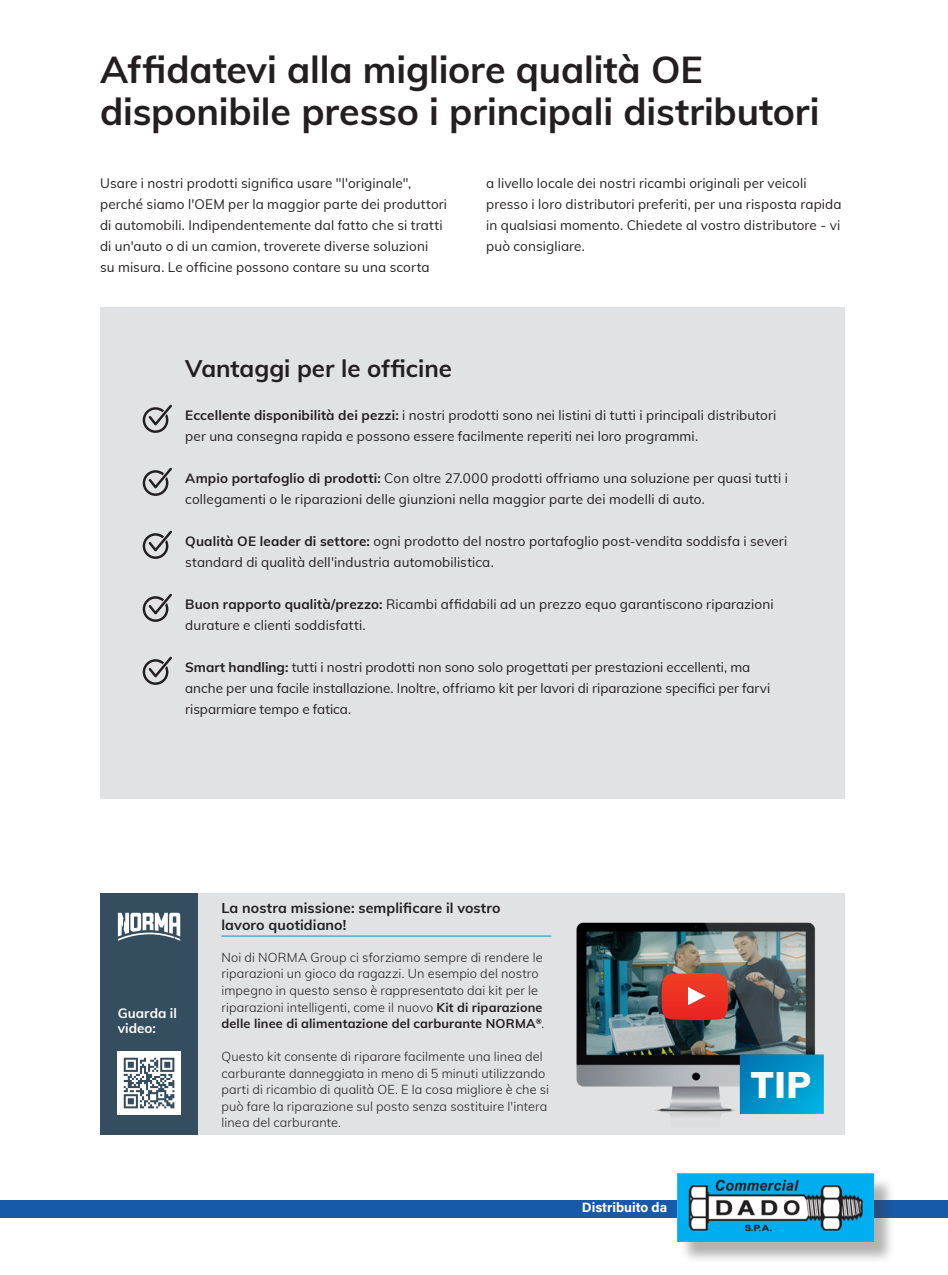
<style>
.page{position:relative;width:948px;height:1275px;background:#fff}
.page>*{position:absolute;margin:0;border:0;box-sizing:border-box;transform-origin:0 0}
.t1{font:700 37.5px/42px "Muli";letter-spacing:-.005em;color:#231f20}
.t2{font:900 36.15px "Muli";color:#fff}
.t3{font:700 24px "Muli";color:#231f20}
.t4{font:700 14.25px/17.1px "Muli";letter-spacing:.005em;color:#231f20}
.t5{font:13.5px/21px "Muli";letter-spacing:.01em;color:#231f20}
.t6{font:700 13.5px/15px "Muli";letter-spacing:.005em;color:#fff}
.t7{font:13.5px "Acumin Variable Concept";letter-spacing:-.005em;color:#fff}
.t8{font:300 12.75px/16.5px "Muli";letter-spacing:.005em;color:#231f20}
.s1{font-weight:700}
</style>
<div class="page">
<div style="left:0;top:1200px;width:947px;height:17px;background:#185aaa"></div>
<div style="left:680px;top:1176px;width:215px;height:88px;background:#3e3e3f;opacity:.4"></div>
<img style="left:677px;top:1173px;width:195px;height:68px">
<div style="left:100px;top:308px;width:745px;height:491px;background:#e1e2e4"></div>
<svg style="left:143px;top:405px;width:29px;height:28px"></svg>
<svg style="left:143px;top:531px;width:29px;height:28px"></svg>
<svg style="left:143px;top:468px;width:29px;height:28px"></svg>
<svg style="left:143px;top:594px;width:29px;height:28px"></svg>
<svg style="left:143px;top:657px;width:29px;height:28px"></svg>
<div style="left:100px;top:893px;width:745px;height:242px;background:#e1e2e4"></div>
<hr style="left:221px;top:936px;width:330px;height:1px;background:#0098bd">
<div style="left:100px;top:893px;width:98px;height:242px;background:#344d5f"></div>
<div style="left:117px;top:1051px;width:64px;height:64px;background:#fff"></div>
<svg style="left:124px;top:1058px;width:50px;height:50px"></svg>
<svg style="left:118px;top:913px;width:62px;height:28px"></svg>
<img style="left:545px;top:922px;width:279px;height:195px">
<svg style="left:661px;top:973px;width:67px;height:47px;background:#e33f34"></svg>
<svg style="left:739px;top:1054px;width:84px;height:60px;background:#0392c7"></svg>
<p class="t1" style="left:100px;top:47px;width:720px">Affidatevi alla migliore qualità OE disponibile presso i principali distributori</p>
<p class="t5" style="left:100px;top:172px;width:348px">Usare i nostri prodotti significa usare "l'originale", perché siamo l'OEM per la maggior parte dei produttori di automobili. Indipendentemente dal fatto che si tratti di un'auto o di un camion, troverete diverse soluzioni<br>su misura. Le officine possono contare su una scorta</p>
<p class="t5" style="left:486px;top:172px;width:357px">a livello locale dei nostri ricambi originali per veicoli presso i loro distributori preferiti, per una risposta rapida in qualsiasi momento. Chiedete al vostro distributore - vi può consigliare.</p>
<p class="t3" style="left:185px;top:351px;width:268px">Vantaggi per le officine</p>
<p class="t5" style="left:185px;top:403px;width:592px"><span class="s1">Eccellente disponibilità dei pezzi:</span> i nostri prodotti sono nei listini di tutti i principali distributori per una consegna rapida e possono essere facilmente reperiti nei loro programmi.</p>
<p class="t5" style="left:185px;top:467px;width:604px"><span class="s1">Ampio portafoglio di prodotti:</span> Con oltre 27.000 prodotti offriamo una soluzione per quasi tutti i collegamenti o le riparazioni delle giunzioni nella maggior parte dei modelli di auto.</p>
<p class="t5" style="left:185px;top:530px;width:603px"><span class="s1">Qualità OE leader di settore:</span> ogni prodotto del nostro portafoglio post-vendita soddisfa i severi standard di qualità dell'industria automobilistica.</p>
<p class="t5" style="left:185px;top:593px;width:590px"><span class="s1">Buon rapporto qualità/prezzo:</span> Ricambi affidabili ad un prezzo equo garantiscono riparazioni durature e clienti soddisfatti.</p>
<p class="t5" style="left:185px;top:656px;width:586px"><span class="s1">Smart handling:</span> tutti i nostri prodotti non sono solo progettati per prestazioni eccellenti, ma anche per una facile installazione. Inoltre, offriamo kit per lavori di riparazione specifici per farvi risparmiare tempo e fatica.</p>
<p class="t6" style="left:118px;top:1005px;width:61px">Guarda il video:</p>
<p class="t4" style="left:221px;top:898px;width:281px">La nostra missione: semplificare il vostro lavoro quotidiano!</p>
<p class="t8" style="left:221px;top:948px;width:324px">Noi di NORMA Group ci sforziamo sempre di rendere le riparazioni un gioco da ragazzi. Un esempio del nostro impegno in questo senso è rappresentato dai kit per le riparazioni intelligenti, come il nuovo <span class="s1">Kit di riparazione delle linee di alimentazione del carburante NORMA</span><sup>®</sup>.</p>
<p class="t8" style="left:221px;top:1047px;width:329px">Questo kit consente di riparare facilmente una linea del carburante danneggiata in meno di 5 minuti utilizzando parti di ricambio di qualità OE. E la cosa migliore è che si può fare la riparazione sul posto senza sostituire l'intera linea del carburante.</p>
<p class="t7" style="left:581px;top:1198px;width:87px">Distribuito da</p>
<p class="t2" style="left:750px;top:1058px;width:62px">TIP</p>
</div>
